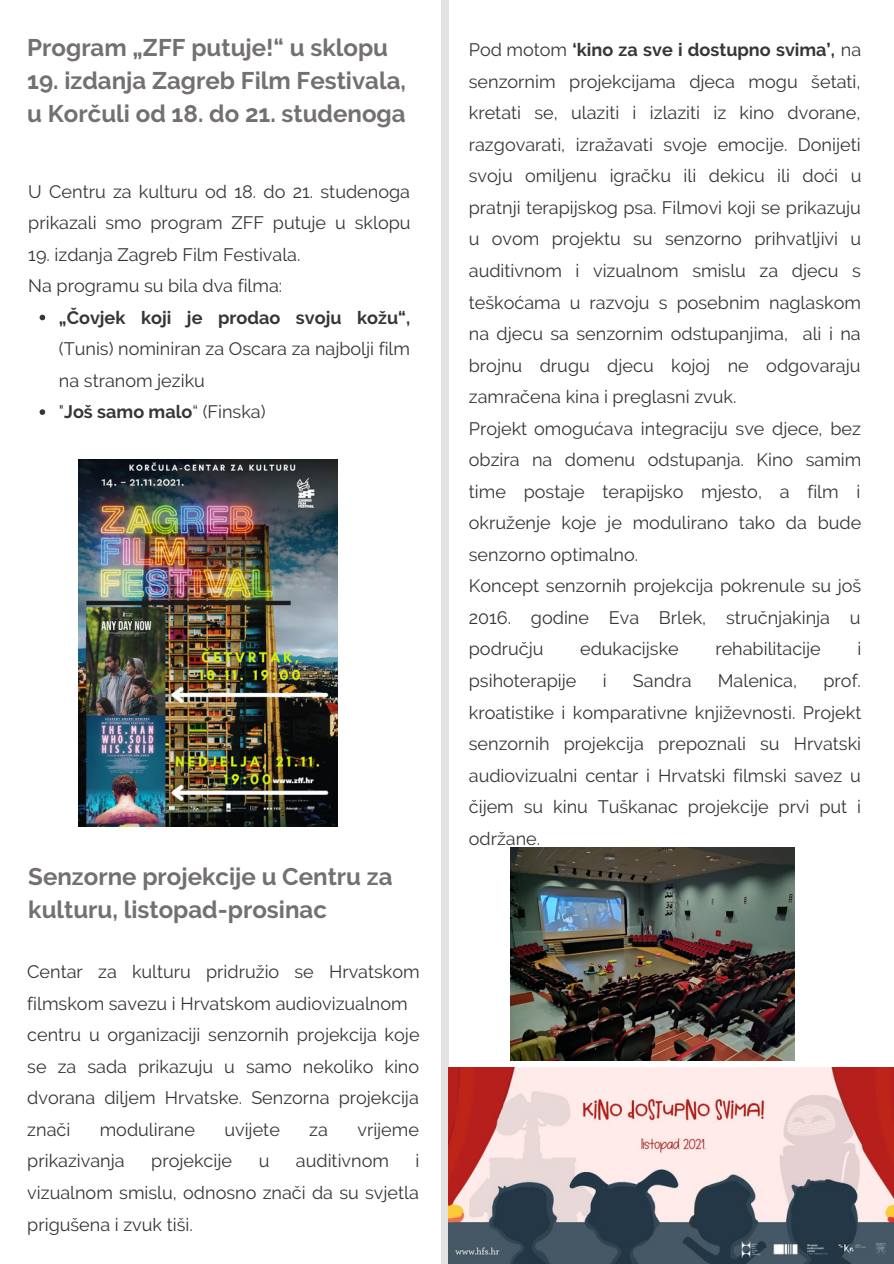
<style>
.page{position:relative;width:894px;height:1264px;background:#fff}
.page>*{position:absolute;margin:0;border:0;box-sizing:border-box;transform-origin:0 0}
.t1{font:700 24px/32.7px "Raleway";color:#747070}
.t2{font:18px/31.5px "Raleway";color:#363636}
.t3{font:700 18px "Raleway";color:#363636}
.s1{font-weight:700}
</style>
<div class="page">
<div style="left:441px;top:0;width:7px;height:1263px;background:#e3e3e3"></div>
<img style="left:78px;top:459px;width:259px;height:367px">
<img style="left:448px;top:1067px;width:445px;height:196px">
<img style="left:510px;top:847px;width:284px;height:213px">
<svg style="left:40px;top:315px;width:5px;height:5px"></svg>
<svg style="left:40px;top:409px;width:5px;height:6px"></svg>
<h1 class="t1" style="left:27px;top:31px;width:362px">Program „ZFF putuje!“ u sklopu</h1>
<h1 class="t1" style="left:27px;top:64px;width:380px">19. izdanja Zagreb Film Festivala, u Korčuli od 18. do 21. studenoga</h1>
<p class="t2" style="left:28px;top:175px;width:383px">U Centru za kulturu od 18. do 21. studenoga prikazali smo program ZFF putuje u sklopu</p>
<p class="t2" style="left:28px;top:238px;width:273px">19. izdanja Zagreb Film Festivala.<br>Na programu su bila dva filma:</p>
<p class="t3" style="left:59px;top:307px;width:352px">„Čovjek koji je prodao svoju kožu“,</p>
<p class="t2" style="left:59px;top:333px;width:352px">(Tunis) nominiran za Oscara za najbolji film na stranom jeziku<br>"<span class="s1">Još samo malo</span>“ (Finska)</p>
<h1 class="t1" style="left:28px;top:860px;width:365px">Senzorne projekcije u Centru za kulturu, listopad-prosinac</h1>
<p class="t2" style="left:27px;top:956px;width:394px">Centar za kulturu pridružio se Hrvatskom filmskom savezu i Hrvatskom audiovizualnom centru u organizaciji senzornih projekcija koje se za sada prikazuju u samo nekoliko kino dvorana diljem Hrvatske. Senzorna projekcija znači</p>
<p class="t2" style="left:100px;top:1113px;width:97px">modulirane</p>
<p class="t2" style="left:224px;top:1113px;width:57px">uvijete</p>
<p class="t2" style="left:309px;top:1113px;width:20px">za</p>
<p class="t2" style="left:357px;top:1113px;width:63px">vrijeme</p>
<p class="t2" style="left:27px;top:1145px;width:99px">prikazivanja</p>
<p class="t2" style="left:151px;top:1145px;width:82px">projekcije</p>
<p class="t2" style="left:258px;top:1145px;width:12px">u</p>
<p class="t2" style="left:296px;top:1145px;width:94px">auditivnom</p>
<p class="t2" style="left:27px;top:1145px;width:393px;text-align:justify;text-indent:388px">i vizualnom smislu, odnosno znači da su svjetla prigušena i zvuk tiši.</p>
<p class="t2" style="left:468px;top:34px;width:394px">Pod motom <span class="s1">‘kino za sve i dostupno svima’,</span> na senzornim projekcijama djeca mogu šetati, kretati se, ulaziti i izlaziti iz kino dvorane, razgovarati, izražavati svoje emocije. Donijeti svoju omiljenu igračku ili dekicu ili doći u pratnji terapijskog psa. Filmovi koji se prikazuju u ovom projektu su senzorno prihvatljivi u auditivnom i vizualnom smislu za djecu s teškoćama u razvoju s posebnim naglaskom na djecu sa senzornim odstupanjima, ali i na brojnu drugu djecu kojoj ne odgovaraju zamračena kina i preglasni zvuk.<br>Projekt omogućava integraciju sve djece, bez obzira na domenu odstupanja. Kino samim time postaje terapijsko mjesto, a film i okruženje koje je modulirano tako da bude senzorno optimalno.<br>Koncept senzornih projekcija pokrenule su još 2016. godine Eva Brlek, stručnjakinja u području</p>
<p class="t2" style="left:580px;top:633px;width:100px">edukacijske</p>
<p class="t2" style="left:715px;top:633px;width:107px">rehabilitacije</p>
<p class="t2" style="left:857px;top:633px;width:5px">i</p>
<p class="t2" style="left:468px;top:665px;width:394px;text-align:justify;text-indent:354px">prof. kroatistike i komparativne književnosti. Projekt senzornih projekcija prepoznali su Hrvatski audiovizualni centar i Hrvatski filmski savez u čijem su kinu Tuškanac projekcije prvi put i održane.</p>
<p class="t2" style="left:468px;top:665px;width:109px">psihoterapije</p>
<p class="t2" style="left:602px;top:665px;width:5px">i</p>
<p class="t2" style="left:632px;top:665px;width:60px">Sandra</p>
<p class="t2" style="left:717px;top:665px;width:81px">Malenica,</p>
</div>
